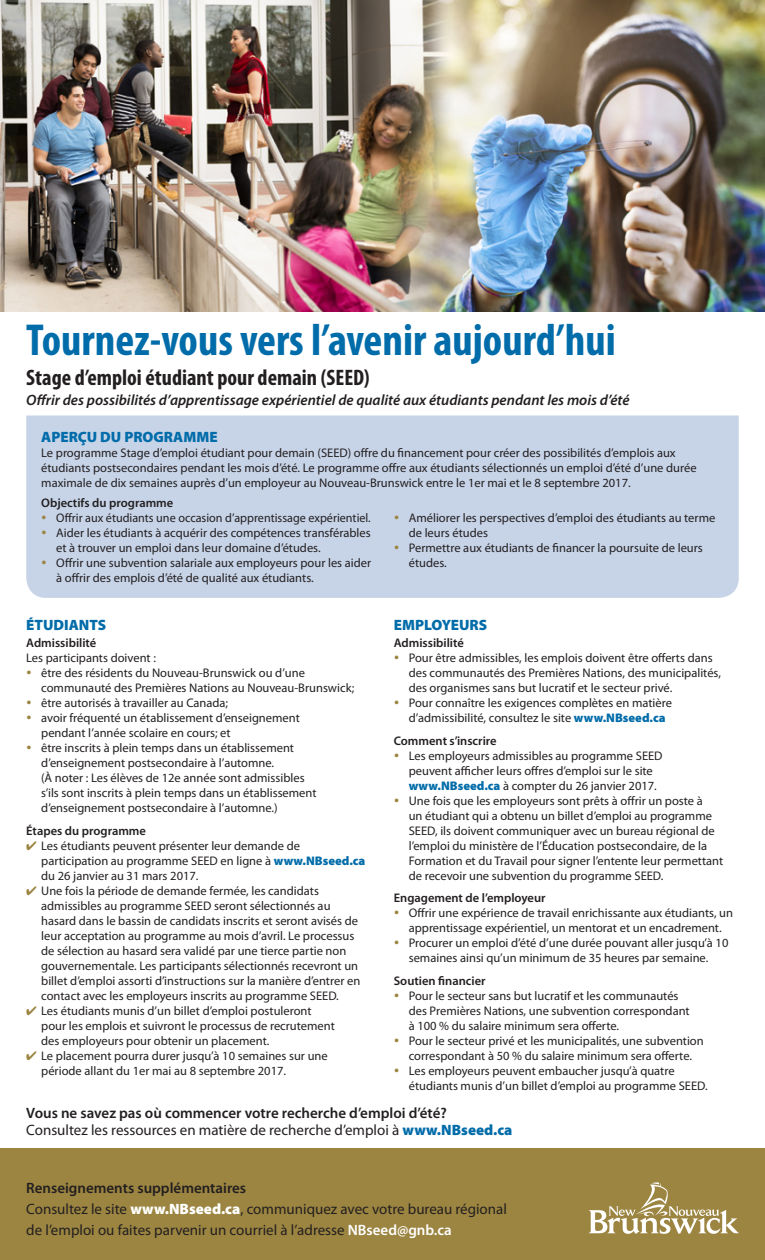
<style>
.page{position:relative;width:765px;height:1260px;background:#fff}
.page>*{position:absolute;margin:0;border:0;box-sizing:border-box;transform-origin:0 0}
.t1{font:700 condensed 45px "Myriad Pro";color:#006ca9}
.t2{font:700 condensed 22.5px "Myriad Pro";color:#231f20}
.t3{font:600 15px/17.5px "Myriad Pro";color:#231f20}
.t4{font:15px/20.8px "Myriad Pro";color:#231f20}
.t5{font:italic 600 15px "Myriad Pro";color:#231f20}
.t6{font:900 15px "Myriad Pro";color:#006ca9}
.t7{font:12.5px/15px "Myriad Pro";color:#231f20}
.t8{font:600 12.5px "Myriad Pro";color:#231f20}
.s1{color:#9c8541}
.s2{font-weight:900;color:#006ca9}
.s3{font-weight:400}
.s4{font-weight:900;color:#fff}
.s5{font-weight:600;color:#fff}
</style>
<div class="page">
<div style="left:0;top:1148px;width:765px;height:112px;background:#9c8541"></div>
<svg style="left:589px;top:1182px;width:150px;height:52px"></svg>
<img style="left:0;top:0;width:765px;height:312px">
<div style="left:26px;top:416px;width:713px;height:182px;background:#c7d4e8"></div>
<svg style="left:42px;top:515px;width:4px;height:4px"></svg>
<svg style="left:42px;top:530px;width:4px;height:4px"></svg>
<svg style="left:42px;top:560px;width:4px;height:4px"></svg>
<svg style="left:395px;top:515px;width:3px;height:4px"></svg>
<svg style="left:395px;top:545px;width:3px;height:4px"></svg>
<p class="t1" style="left:26px;top:312px;width:591px">Tournez-vous vers l’avenir aujourd’hui</p>
<p class="t2" style="left:26px;top:363px;width:345px">Stage d’emploi étudiant pour demain (SEED)</p>
<p class="t5" style="left:26px;top:390px;width:605px">Offrir des possibilités d’apprentissage expérientiel de qualité aux étudiants pendant les mois d’été</p>
<p class="t6" style="left:41px;top:427px;width:178px">APERÇU DU PROGRAMME</p>
<p class="t7" style="left:41px;top:445px;width:657px">Le programme Stage d’emploi étudiant pour demain (SEED) offre du financement pour créer des possibilités d’emplois aux étudiants postsecondaires pendant les mois d’été. Le programme offre aux étudiants sélectionnés un emploi d’été d’une durée maximale de dix semaines auprès d’un employeur au Nouveau-Brunswick entre le 1er mai et le 8 septembre 2017.</p>
<p class="t8" style="left:41px;top:495px;width:134px">Objectifs du programme</p>
<p class="t7" style="left:56px;top:510px;width:316px">Offrir aux étudiants une occasion d’apprentissage expérientiel.</p>
<p class="t7" style="left:56px;top:525px;width:316px">Aider les étudiants à acquérir des compétences transférables et à trouver un emploi dans leur domaine d’études.</p>
<p class="t7" style="left:56px;top:555px;width:316px">Offrir une subvention salariale aux employeurs pour les aider à offrir des emplois d’été de qualité aux étudiants.</p>
<p class="t7" style="left:409px;top:510px;width:308px">Améliorer les perspectives d’emploi des étudiants au terme de leurs études</p>
<p class="t7" style="left:409px;top:540px;width:296px">Permettre aux étudiants de financer la poursuite de leurs études.</p>
<p class="t6" style="left:26px;top:615px;width:82px">ÉTUDIANTS</p>
<p class="t8" style="left:26px;top:635px;width:72px">Admissibilité</p>
<p class="t7" style="left:26px;top:650px;width:131px">Les participants doivent :</p>
<p class="t7" style="left:41px;top:665px;width:315px">être des résidents du Nouveau-Brunswick ou d’une communauté des Premières Nations au Nouveau-Brunswick;</p>
<p class="t7" style="left:41px;top:695px;width:188px">être autorisés à travailler au Canada;</p>
<p class="t7" style="left:41px;top:710px;width:260px">avoir fréquenté un établissement d’enseignement pendant l’année scolaire en cours; et</p>
<p class="t7" style="left:41px;top:740px;width:277px">être inscrits à plein temps dans un établissement d’enseignement postsecondaire à l’automne.<br>(À noter : Les élèves de 12e année sont admissibles s’ils sont inscrits à plein temps dans un établissement d’enseignement postsecondaire à l’automne.)</p>
<p class="t8" style="left:26px;top:823px;width:121px">Étapes du programme</p>
<p class="t7" style="left:41px;top:838px;width:326px;text-indent:-15px"><span class="s1">✔</span> Les étudiants peuvent présenter leur demande de participation au programme SEED en ligne à <span class="s2">www.NBseed.ca </span>du 26 janvier au 31 mars 2017.</p>
<p class="t7" style="left:41px;top:883px;width:321px;text-indent:-15px"><span class="s1">✔</span> Une fois la période de demande fermée, les candidats admissibles au programme SEED seront sélectionnés au hasard dans le bassin de candidats inscrits et seront avisés de leur acceptation au programme au mois d’avril. Le processus de sélection au hasard sera validé par une tierce partie non gouvernementale. Les participants sélectionnés recevront un billet d’emploi assorti d’instructions sur la manière d’entrer en contact avec les employeurs inscrits au programme SEED.</p>
<p class="t7" style="left:41px;top:1003px;width:295px;text-indent:-15px"><span class="s1">✔</span> Les étudiants munis d’un billet d’emploi postuleront pour les emplois et suivront le processus de recrutement des employeurs pour obtenir un placement.</p>
<p class="t7" style="left:41px;top:1048px;width:288px;text-indent:-15px"><span class="s1">✔</span> Le placement pourra durer jusqu’à 10 semaines sur une période allant du 1er mai au 8 septembre 2017.</p>
<p class="t6" style="left:394px;top:615px;width:95px">EMPLOYEURS</p>
<p class="t8" style="left:394px;top:635px;width:72px">Admissibilité</p>
<p class="t7" style="left:409px;top:650px;width:314px">Pour être admissibles, les emplois doivent être offerts dans des communautés des Premières Nations, des municipalités, des organismes sans but lucratif et le secteur privé.</p>
<p class="t7" style="left:409px;top:695px;width:265px">Pour connaître les exigences complètes en matière d’admissibilité, consultez le site <span class="s2">www.NBseed.ca</span></p>
<p class="t8" style="left:394px;top:733px;width:104px">Comment s’inscrire</p>
<p class="t7" style="left:409px;top:748px;width:255px">Les employeurs admissibles au programme SEED peuvent afficher leurs offres d’emploi sur le site <span class="s2">www.NBseed.ca</span> à compter du 26 janvier 2017.</p>
<p class="t7" style="left:409px;top:793px;width:316px">Une fois que les employeurs sont prêts à offrir un poste à<br>un étudiant qui a obtenu un billet d’emploi au programme SEED, ils doivent communiquer avec un bureau régional de l’emploi du ministère de l’Éducation postsecondaire, de la Formation et du Travail pour signer l’entente leur permettant de recevoir une subvention du programme SEED.</p>
<p class="t8" style="left:394px;top:890px;width:153px">Engagement de l’employeur</p>
<p class="t7" style="left:409px;top:905px;width:326px">Offrir une expérience de travail enrichissante aux étudiants, un apprentissage expérientiel, un mentorat et un encadrement.</p>
<p class="t7" style="left:409px;top:935px;width:321px">Procurer un emploi d’été d’une durée pouvant aller jusqu’à 10 semaines ainsi qu’un minimum de 35 heures par semaine.</p>
<p class="t8" style="left:394px;top:973px;width:93px">Soutien financier</p>
<p class="t7" style="left:409px;top:988px;width:282px">Pour le secteur sans but lucratif et les communautés des Premières Nations, une subvention correspondant à 100 % du salaire minimum sera offerte.</p>
<p class="t7" style="left:409px;top:1033px;width:297px">Pour le secteur privé et les municipalités, une subvention correspondant à 50 % du salaire minimum sera offerte.</p>
<p class="t7" style="left:409px;top:1063px;width:300px">Les employeurs peuvent embaucher jusqu’à quatre étudiants munis d’un billet d’emploi au programme SEED.</p>
<p class="t3" style="left:26px;top:1104px;width:488px">Vous ne savez pas où commencer votre recherche d’emploi d’été?<br><span class="s3">Consultez les ressources en matière de recherche d’emploi à</span> <span class="s2">www.NBseed.ca</span></p>
<p class="t3" style="left:26px;top:1179px;width:222px">Renseignements supplémentaires</p>
<p class="t4" style="left:26px;top:1198px;width:482px">Consultez le site <span class="s4">www.NBseed.ca</span>, communiquez avec votre bureau régional de l’emploi ou faites parvenir un courriel à l’adresse <span class="s5">NBseed@gnb.ca</span></p>
</div>
